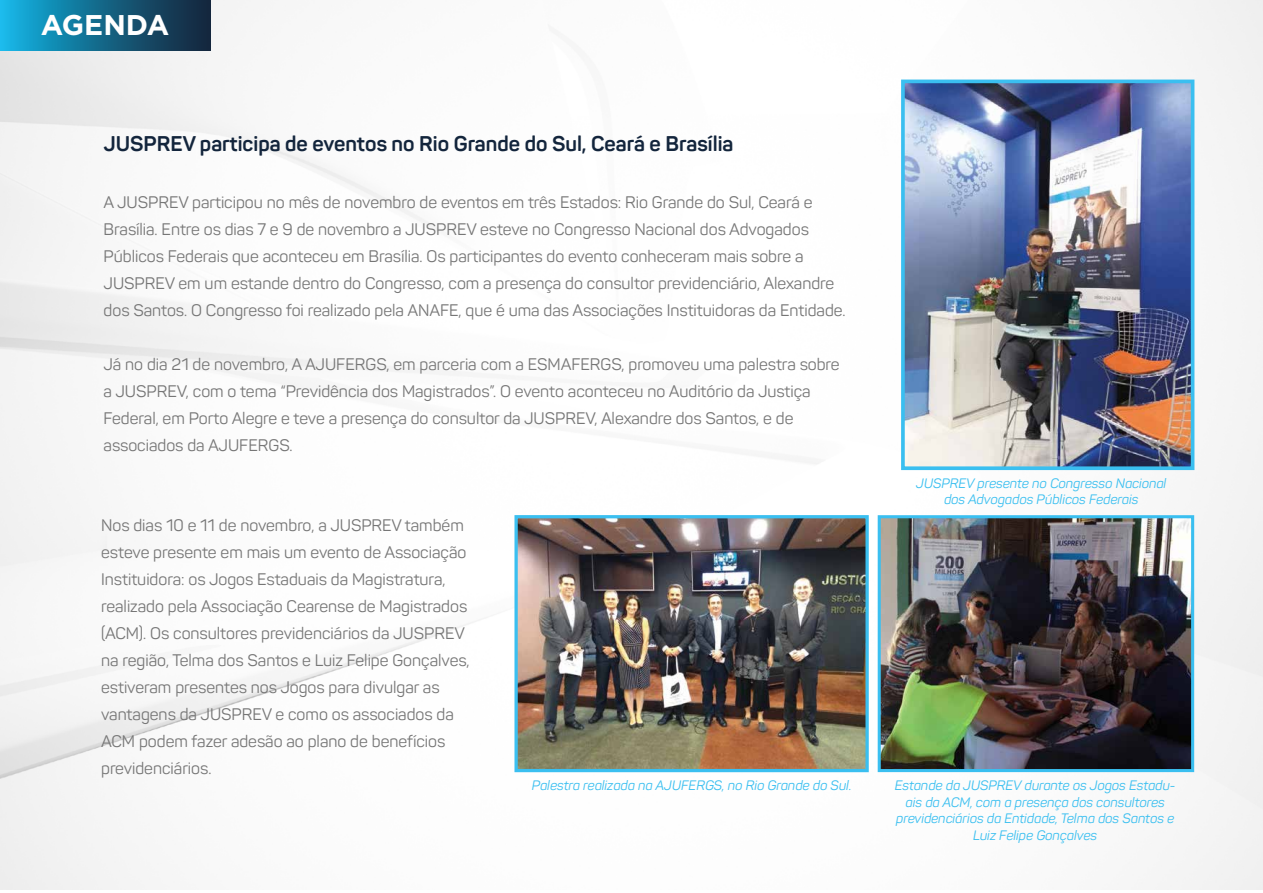
<style>
.page{position:relative;width:1263px;height:893px;background:#fff}
.page>*{position:absolute;margin:0;border:0;box-sizing:border-box;transform-origin:0 0}
.t1{font:700 28.5px "Gotham";color:#fff}
.t2{font:700 21px "Panton";color:#13253c}
.t3{font:16.5px/27px "Panton";color:#767676}
.t4{font:italic 13.5px/16.5px "Panton";color:#3abff0;text-align:center}
</style>
<div class="page">
<img style="left:0;top:0;width:1263px;height:889px">
<div style="left:0;top:0;width:210px;height:51px;background:linear-gradient(to right,#14b4e3,#141f34)"></div>
<img style="left:906px;top:85px;width:283px;height:380px">
<img style="left:518px;top:519px;width:347px;height:249px">
<img style="left:882px;top:519px;width:308px;height:249px">
<div style="left:901px;top:80px;width:293px;height:390px;border:4px solid #3abff0"></div>
<div style="left:514px;top:515px;width:355px;height:257px;border:3px solid #3abff0"></div>
<div style="left:878px;top:515px;width:316px;height:257px;border:3px solid #3abff0"></div>
<h1 class="t1" style="left:41px;top:8px;width:130px">AGENDA</h1>
<p class="t2" style="left:104px;top:130px;width:631px">JUSPREV participa de eventos no Rio Grande do Sul, Ceará e Brasília</p>
<p class="t3" style="left:104px;top:188px;width:743px">A JUSPREV participou no mês de novembro de eventos em três Estados: Rio Grande do Sul, Ceará e Brasília. Entre os dias 7 e 9 de novembro a JUSPREV esteve no Congresso Nacional dos Advogados Públicos Federais que aconteceu em Brasília. Os participantes do evento conheceram mais sobre a JUSPREV em um estande dentro do Congresso, com a presença do consultor previdenciário, Alexandre dos Santos. O Congresso foi realizado pela ANAFE, que é uma das Associações Instituidoras da Entidade.</p>
<p class="t3" style="left:104px;top:350px;width:737px">Já no dia 21 de novembro, A AJUFERGS, em parceria com a ESMAFERGS, promoveu uma palestra sobre a JUSPREV, com o tema “Previdência dos Magistrados”. O evento aconteceu no Auditório da Justiça Federal, em Porto Alegre e teve a presença do consultor da JUSPREV, Alexandre dos Santos, e de associados da AJUFERGS.</p>
<p class="t3" style="left:101px;top:511px;width:370px">Nos dias 10 e 11 de novembro, a JUSPREV também esteve presente em mais um evento de Associação Instituidora: os Jogos Estaduais da Magistratura, realizado pela Associação Cearense de Magistrados (ACM). Os consultores previdenciários da JUSPREV na região, Telma dos Santos e Luiz Felipe Gonçalves, estiveram presentes nos Jogos para divulgar as vantagens da JUSPREV e como os associados da ACM podem fazer adesão ao plano de benefícios previdenciários.</p>
<p class="t4" style="left:532px;top:777px;width:321px">Palestra realizada na AJUFERGS, no Rio Grande do Sul.</p>
<p class="t4" style="left:916px;top:475px;width:252px">JUSPREV presente no Congresso Nacional dos Advogados Públicos Federais</p>
<p class="t4" style="left:895px;top:777px;width:282px">Estande da JUSPREV durante os Jogos Estadu&shy;ais da ACM, com a presença dos consultores previdenciários da Entidade, Telma dos Santos e Luiz Felipe Gonçalves</p>
</div>
